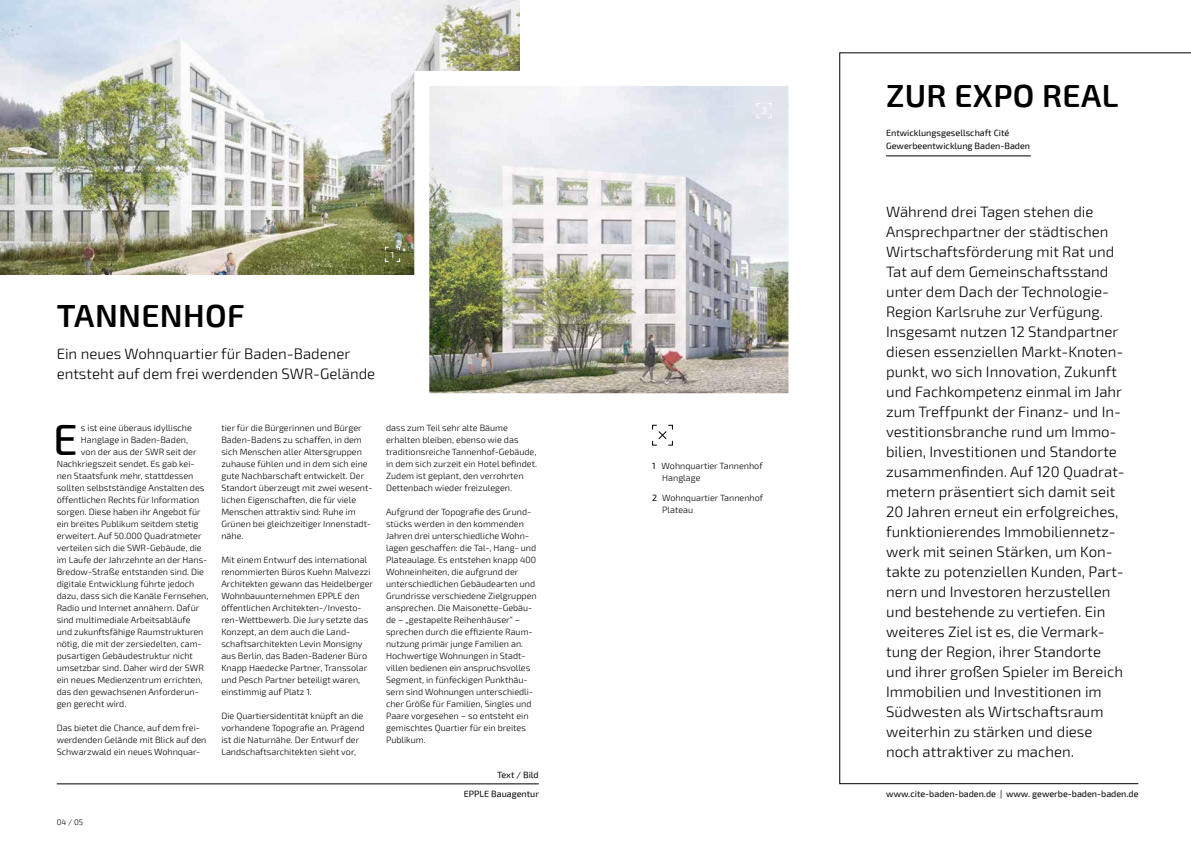
<style>
.page{position:relative;width:1191px;height:842px;background:#fff}
.page>*{position:absolute;margin:0;border:0;box-sizing:border-box;transform-origin:0 0}
.t1{font:500 43.8px "Exo 2";color:#000}
.t2{font:600 32px "Exo 2";letter-spacing:.01em;color:#000}
.t3{font:300 15px/20px "Exo 2";color:#000}
.t4{font:300 9px/12px "Exo 2";color:#000}
.t5{font:9px/19px "Exo 2";color:#000;text-align:right}
.t6{font:9px "Exo 2";color:#fff}
.t7{font:300 8px "Exo 2";color:#000}
.s1{font-weight:400}
</style>
<div class="page">
<svg style="left:839px;top:52px;width:352px;height:732px"></svg>
<img style="left:0;top:0;width:519px;height:275px">
<hr style="left:57px;top:783px;width:482px;height:1px;background:#000">
<img style="left:407px;top:63px;width:382px;height:331px">
<svg style="left:756px;top:102px;width:16px;height:17px"></svg>
<svg style="left:384px;top:246px;width:16px;height:16px"></svg>
<svg style="left:652px;top:424px;width:21px;height:22px"></svg>
<hr style="left:886px;top:155px;width:144px;height:1px;background:#000">
<p class="t6" style="left:391px;top:249px;width:5px">1</p>
<h2 class="t2" style="left:57px;top:297px;width:189px">TANNENHOF</h2>
<h3 class="t3" style="left:57px;top:344px;width:320px">Ein neues Wohnquartier für Baden-Badener entsteht auf dem frei werdenden SWR-Gelände</h3>
<h1 class="t1" style="left:53px;top:414px;width:26px">E</h1>
<p class="t4" style="left:81px;top:422px;width:112px">s ist eine überaus idyllische</p>
<p class="t4" style="left:81px;top:434px;width:108px">Hanglage in Baden-Baden,</p>
<p class="t4" style="left:81px;top:446px;width:117px">von der aus der SWR seit der</p>
<p class="t4" style="left:57px;top:458px;width:139px">Nachkriegszeit sendet. Es gab kei-</p>
<p class="t4" style="left:57px;top:470px;width:138px">nen Staatsfunk mehr, stattdessen</p>
<p class="t4" style="left:57px;top:482px;width:149px">sollten selbstständige Anstalten des</p>
<p class="t4" style="left:57px;top:494px;width:144px">öffentlichen Rechts für Information</p>
<p class="t4" style="left:57px;top:506px;width:145px">sorgen. Diese haben ihr Angebot für</p>
<p class="t4" style="left:57px;top:518px;width:143px">ein breites Publikum seitdem stetig</p>
<p class="t4" style="left:57px;top:530px;width:146px">erweitert. Auf 50.000 Quadratmeter</p>
<p class="t4" style="left:57px;top:542px;width:146px">verteilen sich die SWR-Gebäude, die</p>
<p class="t4" style="left:57px;top:554px;width:152px">im Laufe der Jahrzehnte an der Hans-</p>
<p class="t4" style="left:57px;top:566px;width:149px">Bredow-Straße entstanden sind. Die</p>
<p class="t4" style="left:57px;top:578px;width:139px">digitale Entwicklung führte jedoch</p>
<p class="t4" style="left:57px;top:590px;width:153px">dazu, dass sich die Kanäle Fernsehen,</p>
<p class="t4" style="left:57px;top:602px;width:144px">Radio und Internet annähern. Dafür</p>
<p class="t4" style="left:57px;top:614px;width:135px">sind multimediale Arbeitsabläufe</p>
<p class="t4" style="left:57px;top:626px;width:148px">und zukunftsfähige Raumstrukturen</p>
<p class="t4" style="left:57px;top:638px;width:147px">nötig, die mit der zersiedelten, cam-</p>
<p class="t4" style="left:57px;top:650px;width:138px">pusartigen Gebäudestruktur nicht</p>
<p class="t4" style="left:57px;top:662px;width:149px">umsetzbar sind. Daher wird der SWR</p>
<p class="t4" style="left:57px;top:674px;width:147px">ein neues Medienzentrum errichten,</p>
<p class="t4" style="left:57px;top:686px;width:144px">das den gewachsenen Anforderun-</p>
<p class="t4" style="left:57px;top:698px;width:71px">gen gerecht wird.</p>
<p class="t4" style="left:57px;top:722px;width:151px">Das bietet die Chance, auf dem frei&shy;werdenden Gelände mit Blick auf den<br>Schwarzwald ein neues Wohnquar-</p>
<p class="t7" style="left:57px;top:817px;width:28px">04 / 05</p>
<p class="t4" style="left:221px;top:422px;width:153px">tier für die Bürgerinnen und Bürger<br>Baden-Badens zu schaffen, in dem sich Menschen aller Altersgruppen zuhause fühlen und in dem sich eine gute Nachbarschaft entwickelt. Der<br>Standort überzeugt mit zwei wesent&shy;lichen Eigenschaften, die für viele<br>Menschen attraktiv sind: Ruhe im<br>Grünen bei gleichzeitiger Innenstadt&shy;nähe.</p>
<p class="t4" style="left:221px;top:554px;width:153px">Mit einem Entwurf des international renommierten Büros Kuehn Malvezzi Architekten gewann das Heidelberger Wohnbauunternehmen EPPLE den öffentlichen Architekten-/Investo&shy;ren-Wettbewerb. Die Jury setzte das Konzept, an dem auch die Land&shy;schaftsarchitekten Levin Monsigny aus Berlin, das Baden-Badener Büro Knapp Haedecke Partner, Transsolar und Pesch Partner beteiligt waren, einstimmig auf Platz 1.</p>
<p class="t4" style="left:221px;top:710px;width:145px">Die Quartiersidentität knüpft an die vorhandene Topografie an. Prägend ist die Naturnähe. Der Entwurf der Landschaftsarchitekten sieht vor,</p>
<p class="t4" style="left:386px;top:422px;width:152px">dass zum Teil sehr alte Bäume erhalten bleiben, ebenso wie das traditionsreiche Tannenhof-Gebäude, in dem sich zurzeit ein Hotel befindet.<br>Zudem ist geplant, den verrohrten Dettenbach wieder freizulegen.</p>
<p class="t4" style="left:386px;top:506px;width:152px">Aufgrund der Topografie des Grund&shy;stücks werden in den kommenden Jahren drei unterschiedliche Wohn&shy;lagen geschaffen: die Tal-, Hang- und Plateaulage. Es entstehen knapp 400<br>Wohneinheiten, die aufgrund der unterschiedlichen Gebäudearten und Grundrisse verschiedene Zielgruppen ansprechen. Die Maisonette-Gebäu&shy;de – „gestapelte Reihenhäuser“ – sprechen durch die effiziente Raum&shy;nutzung primär junge Familien an.<br>Hochwertige Wohnungen in Stadt&shy;villen bedienen ein anspruchsvolles Segment, in fünfeckigen Punkthäu&shy;sern sind Wohnungen unterschiedli&shy;cher Größe für Familien, Singles und Paare vorgesehen – so entsteht ein gemischtes Quartier für ein breites Publikum.</p>
<p class="t5" style="left:464px;top:765px;width:77px">Text / Bild<br>EPPLE Bauagentur</p>
<p class="t6" style="left:761px;top:105px;width:7px">2</p>
<p class="t4" style="left:662px;top:460px;width:102px;text-indent:-10px"><span class="s1">1</span> Wohnquartier Tannenhof<br>Hanglage</p>
<p class="t4" style="left:662px;top:492px;width:102px;text-indent:-10px"><span class="s1">2</span> Wohnquartier Tannenhof<br>Plateau</p>
<h2 class="t2" style="left:886px;top:77px;width:234px">ZUR EXPO REAL</h2>
<p class="t5" style="left:886px;top:127px;width:145px;line-height:13px;text-align:left">Entwicklungsgesellschaft Cité<br>Gewerbeentwicklung Baden-Baden</p>
<p class="t3" style="left:886px;top:202px;width:240px">Während drei Tagen stehen die Ansprechpartner der städtischen Wirtschaftsförderung mit Rat und Tat auf dem Gemeinschaftsstand unter dem Dach der Technologie-Region Karlsruhe zur Verfügung.<br>Insgesamt nutzen 12 Standpartner diesen essenziellen Markt-Knoten&shy;punkt, wo sich Innovation, Zukunft und Fachkompetenz einmal im Jahr zum Treffpunkt der Finanz- und In&shy;vestitionsbranche rund um Immo&shy;bilien, Investitionen und Standorte zusammenfinden. Auf 120 Quadrat&shy;metern präsentiert sich damit seit 20 Jahren erneut ein erfolgreiches, funktionierendes Immobiliennetz&shy;werk mit seinen Stärken, um Kon&shy;takte zu potenziellen Kunden, Part&shy;nern und Investoren herzustellen und bestehende zu vertiefen. Ein weiteres Ziel ist es, die Vermark&shy;tung der Region, ihrer Standorte und ihrer großen Spieler im Bereich Immobilien und Investitionen im Südwesten als Wirtschaftsraum weiterhin zu stärken und diese noch attraktiver zu machen.</p>
<p class="t5" style="left:886px;top:784px;width:254px">www.cite-baden-baden.de | www. gewerbe-baden-baden.de</p>
</div>
